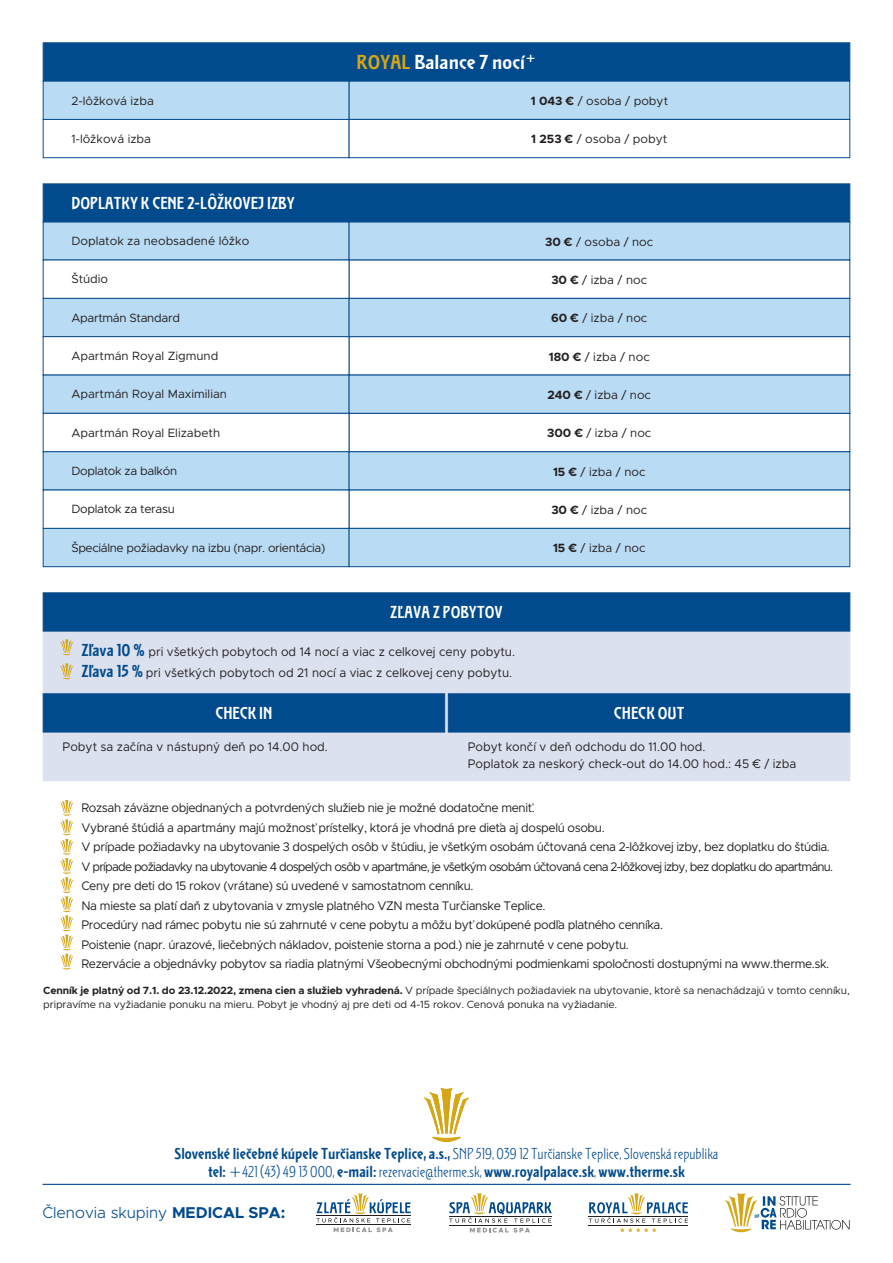
<style>
.page{position:relative;width:893px;height:1263px;background:#fff}
.page>*{position:absolute;margin:0;border:0;box-sizing:border-box;transform-origin:0 0}
.t1{font:700 21px "ITC Stoclet Com";color:#fff;scale:1.1 1}
.t2{font:700 18px "ITC Stoclet Com";color:#fff}
.t3{font:700 16.5px/18px "ITC Stoclet Com";color:#004a8d;text-align:center}
.t4{font:300 15.75px "Metropolis";color:#004a8d}
.t5{font:12.45px/19.5px "Metropolis";letter-spacing:-.03em;color:#231f20;scale:.96 1}
.t6{font:12.45px/21px "Metropolis";color:#231f20;scale:.96 1}
.t7{font:12px "Metropolis";color:#231f20}
.t8{font:12px "Metropolis";letter-spacing:-.025em;color:#231f20}
.t9{font:12px "Metropolis";letter-spacing:-.03em;color:#231f20}
.t10{font:10.5px/13.5px "Metropolis";letter-spacing:-.01em;color:#231f20}
.s1{color:#d5a616}
.s2{font-weight:700}
.s3{font-family:"ITC Stoclet Com";font-weight:700;font-size:18px;color:#004a8d}
.s4{font-weight:300}
</style>
<div class="page">
<div style="left:43px;top:119px;width:306px;height:39px;background:#fff;border:1px solid #0a4e8c"></div>
<div style="left:43px;top:43px;width:807px;height:38px;background:#004a8d"></div>
<div style="left:43px;top:81px;width:306px;height:39px;background:#b9dbf3;border:1px solid #0a4e8c"></div>
<div style="left:349px;top:81px;width:501px;height:39px;background:#b9dbf3;border:1px solid #0a4e8c"></div>
<svg style="left:424px;top:1088px;width:45px;height:54px"></svg>
<hr style="left:42px;top:1184px;width:808px;height:1px;background:#004a8d">
<svg style="left:589px;top:1193px;width:99px;height:39px"></svg>
<svg style="left:316px;top:1193px;width:95px;height:39px"></svg>
<svg style="left:449px;top:1193px;width:103px;height:39px"></svg>
<svg style="left:725px;top:1193px;width:125px;height:39px"></svg>
<div style="left:43px;top:592px;width:807px;height:189px;background:#dce1ef"></div>
<div style="left:43px;top:592px;width:807px;height:39px;background:#004a8d;border:1px solid #0b4c8c"></div>
<div style="left:349px;top:119px;width:501px;height:39px;background:#fff;border:1px solid #0a4e8c"></div>
<svg style="left:60px;top:639px;width:14px;height:16px"></svg>
<svg style="left:60px;top:663px;width:14px;height:16px"></svg>
<div style="left:43px;top:221px;width:306px;height:39px;background:#b9dbf3;border:1px solid #0a4e8c"></div>
<div style="left:349px;top:221px;width:501px;height:39px;background:#b9dbf3;border:1px solid #0a4e8c"></div>
<div style="left:43px;top:298px;width:306px;height:39px;background:#b9dbf3;border:1px solid #0a4e8c"></div>
<div style="left:349px;top:298px;width:501px;height:39px;background:#b9dbf3;border:1px solid #0a4e8c"></div>
<div style="left:43px;top:184px;width:807px;height:38px;background:#004a8d"></div>
<div style="left:43px;top:336px;width:306px;height:39px;background:#fff;border:1px solid #0a4e8c"></div>
<div style="left:349px;top:336px;width:501px;height:39px;background:#fff;border:1px solid #0a4e8c"></div>
<div style="left:43px;top:375px;width:306px;height:39px;background:#b9dbf3"></div>
<div style="left:349px;top:375px;width:501px;height:39px;background:#b9dbf3"></div>
<div style="left:43px;top:413px;width:306px;height:39px;background:#fff;border:1px solid #0a4e8c"></div>
<div style="left:349px;top:413px;width:501px;height:39px;background:#fff;border:1px solid #0a4e8c"></div>
<div style="left:43px;top:451px;width:306px;height:39px;background:#b9dbf3;border:1px solid #0a4e8c"></div>
<div style="left:349px;top:451px;width:501px;height:39px;background:#b9dbf3;border:1px solid #0a4e8c"></div>
<svg style="left:60px;top:800px;width:14px;height:169px"></svg>
<div style="left:43px;top:693px;width:402px;height:39px;background:#004a8d;border:1px solid #0b4c8c"></div>
<div style="left:448px;top:693px;width:402px;height:39px;background:#004a8d;border:1px solid #0b4c8c"></div>
<div style="left:43px;top:528px;width:306px;height:39px;background:#b9dbf3;border:1px solid #0a4e8c"></div>
<div style="left:349px;top:528px;width:501px;height:39px;background:#b9dbf3;border:1px solid #0a4e8c"></div>
<p class="t7" style="left:71px;top:93px;width:84px">2-lôžková izba</p>
<p class="t7" style="left:71px;top:131px;width:81px">1-lôžková izba</p>
<h2 class="t2" style="left:71px;top:192px;width:225px">DOPLATKY K CENE 2-LÔŽKOVEJ IZBY</h2>
<h1 class="t1" style="left:356px;top:50px;width:165px"><span class="s1">ROYAL</span> Balance 7 nocí<sup>+</sup></h1>
<p class="t7" style="left:531px;top:93px;width:139px"><span class="s2">1 043 €</span> / osoba / pobyt</p>
<p class="t7" style="left:531px;top:132px;width:137px"><span class="s2">1 253 €</span> / osoba / pobyt</p>
<p class="t7" style="left:71px;top:233px;width:179px">Doplatok za neobsadené lôžko</p>
<p class="t7" style="left:545px;top:234px;width:110px"><span class="s2">30 €</span> / osoba / noc</p>
<p class="t7" style="left:71px;top:272px;width:38px">Štúdio</p>
<p class="t7" style="left:551px;top:272px;width:97px"><span class="s2">30 €</span> / izba / noc</p>
<p class="t8" style="left:71px;top:310px;width:110px">Apartmán Standard</p>
<p class="t7" style="left:551px;top:311px;width:98px"><span class="s2">60 €</span> / izba / noc</p>
<p class="t7" style="left:71px;top:348px;width:149px">Apartmán Royal Zigmund</p>
<p class="t7" style="left:549px;top:349px;width:103px"><span class="s2">180 €</span> / izba / noc</p>
<p class="t7" style="left:71px;top:387px;width:157px">Apartmán Royal Maximilian</p>
<p class="t7" style="left:547px;top:387px;width:105px"><span class="s2">240 €</span> / izba / noc</p>
<p class="t7" style="left:71px;top:425px;width:150px">Apartmán Royal Elizabeth</p>
<p class="t7" style="left:547px;top:426px;width:106px"><span class="s2">300 €</span> / izba / noc</p>
<p class="t8" style="left:71px;top:463px;width:107px">Doplatok za balkón</p>
<p class="t7" style="left:553px;top:464px;width:94px"><span class="s2">15 €</span> / izba / noc</p>
<p class="t8" style="left:71px;top:502px;width:105px">Doplatok za terasu</p>
<p class="t7" style="left:551px;top:502px;width:97px"><span class="s2">30 €</span> / izba / noc</p>
<p class="t9" style="left:71px;top:540px;width:255px">Špeciálne požiadavky na izbu (napr. orientácia)</p>
<p class="t7" style="left:553px;top:541px;width:94px"><span class="s2">15 €</span> / izba / noc</p>
<h2 class="t2" style="left:390px;top:601px;width:114px">ZĽAVA Z POBYTOV</h2>
<p class="t6" style="left:81px;top:641px;width:453px"><span class="s3">Zľava 10 %</span> pri všetkých pobytoch od 14 nocí a viac z celkovej ceny pobytu.<br><span class="s3">Zľava 15 %</span> pri všetkých pobytoch od 21 nocí a viac z celkovej ceny pobytu.</p>
<h2 class="t2" style="left:215px;top:702px;width:59px">CHECK IN</h2>
<p class="t6" style="left:63px;top:736px;width:278px">Pobyt sa začína v nástupný deň po 14.00 hod.</p>
<h2 class="t2" style="left:614px;top:702px;width:72px">CHECK OUT</h2>
<p class="t6" style="left:468px;top:738px;width:344px;line-height:16.5px">Pobyt končí v deň odchodu do 11.00 hod.<br>Poplatok za neskorý check-out do 14.00 hod.: 45 € / izba</p>
<p class="t5" style="left:81px;top:798px;width:785px">Rozsah záväzne objednaných a potvrdených služieb nie je možné dodatočne meniť.<br>Vybrané štúdiá a apartmány majú možnosť prístelky, ktorá je vhodná pre dieťa aj dospelú osobu.<br>V prípade požiadavky na ubytovanie 3 dospelých osôb v štúdiu, je všetkým osobám účtovaná cena 2-lôžkovej izby, bez doplatku do štúdia.<br>V prípade požiadavky na ubytovanie 4 dospelých osôb v apartmáne, je všetkým osobám účtovaná cena 2-lôžkovej izby, bez doplatku do apartmánu.<br>Ceny pre deti do 15 rokov (vrátane) sú uvedené v samostatnom cenníku.<br>Na mieste sa platí daň z ubytovania v zmysle platného VZN mesta Turčianske Teplice.<br>Procedúry nad rámec pobytu nie sú zahrnuté v cene pobytu a môžu byť dokúpené podľa platného cenníka.<br>Poistenie (napr. úrazové, liečebných nákladov, poistenie storna a pod.) nie je zahrnuté v cene pobytu.<br>Rezervácie a objednávky pobytov sa riadia platnými Všeobecnými obchodnými podmienkami spoločnosti dostupnými na www.therme.sk.</p>
<p class="t10" style="left:43px;top:984px;width:808px"><span class="s2">Cenník je platný od 7.1. do 23.12.2022, zmena cien a služieb vyhradená.</span> V prípade špeciálnych požiadaviek na ubytovanie, ktoré sa nenachádzajú v tomto cenníku, pripravíme na vyžiadanie ponuku na mieru. Pobyt je vhodný aj pre deti od 4-15 rokov. Cenová ponuka na vyžiadanie.</p>
<h3 class="t3" style="left:175px;top:1144px;width:545px">Slovenské liečebné kúpele Turčianske Teplice, a.s., <span class="s4">SNP 519, 039 12 Turčianske Teplice, Slovenská republika </span>tel: <span class="s4">+421 (43) 49 13 000,</span> e-mail: <span class="s4">rezervacie@therme.sk,</span> www.royalpalace.sk<span class="s4">,</span> www.therme.sk</h3>
<p class="t4" style="left:43px;top:1202px;width:244px">Členovia skupiny <span class="s2">MEDICAL SPA:</span></p>
</div>
